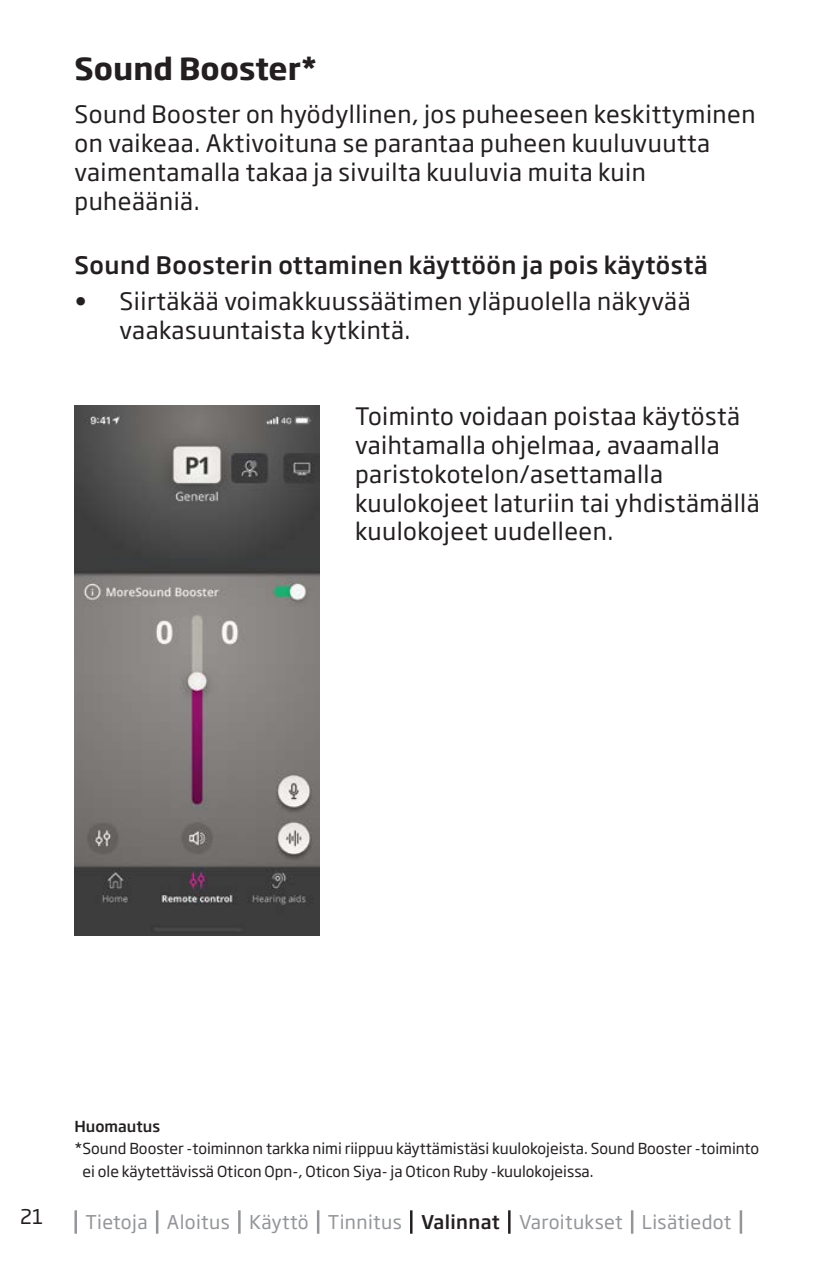
<style>
.page{position:relative;width:837px;height:1262px;background:#fff}
.page>*{position:absolute;margin:0;border:0;box-sizing:border-box;transform-origin:0 0}
.t1{font:700 30px "Soho Gothic Pro";color:#231f20}
.t2{font:23.75px/28.8px "Soho Gothic Pro";letter-spacing:.02em;color:#231f20}
.t3{font:500 23.75px "Soho Gothic Pro";letter-spacing:.02em;color:#231f20}
.t4{font:20px "Soho Gothic Pro";color:#231f20}
.t5{font:18.75px "Soho Gothic Pro";letter-spacing:.02em;color:#939598}
.t6{font:15px/22.5px "Soho Gothic Pro";color:#231f20}
.t7{font:500 15px "Soho Gothic Pro";color:#231f20}
.s1{font-weight:500;color:#231f20}
</style>
<div class="page">
<img style="left:74px;top:405px;width:245px;height:530px">
<hr style="left:74px;top:1210px;width:3px;height:23px;background:#939598">
<hr style="left:156px;top:1210px;width:2px;height:23px;background:#939598">
<hr style="left:238px;top:1210px;width:2px;height:23px;background:#939598">
<hr style="left:317px;top:1210px;width:2px;height:23px;background:#939598">
<hr style="left:410px;top:1210px;width:2px;height:23px;background:#231f20">
<hr style="left:508px;top:1210px;width:2px;height:23px;background:#231f20">
<hr style="left:630px;top:1210px;width:3px;height:23px;background:#939598">
<hr style="left:739px;top:1210px;width:2px;height:23px;background:#939598">
<p class="t1" style="left:74px;top:45px;width:244px">Sound Booster*</p>
<p class="t2" style="left:74px;top:99px;width:682px">Sound Booster on hyödyllinen, jos puheeseen keskittyminen on vaikeaa. Aktivoituna se parantaa puheen kuuluvuutta vaimentamalla takaa ja sivuilta kuuluvia muita kuin puheääniä.</p>
<p class="t3" style="left:74px;top:247px;width:634px">Sound Boosterin ottaminen käyttöön ja pois käytöstä</p>
<p class="t2" style="left:119px;top:286px;width:572px;text-indent:-45px">• Siirtäkää voimakkuussäätimen yläpuolella näkyvää vaakasuuntaista kytkintä.</p>
<p class="t2" style="left:355px;top:401px;width:406px">Toiminto voidaan poistaa käytöstä vaihtamalla ohjelmaa, avaamalla paristokotelon/asettamalla kuulokojeet laturiin tai yhdistämällä kuulokojeet uudelleen.</p>
<p class="t7" style="left:74px;top:1114px;width:87px">Huomautus</p>
<p class="t6" style="left:82px;top:1136px;width:677px;text-indent:-8px">*Sound Booster -toiminnon tarkka nimi riippuu käyttämistäsi kuulokojeista. Sound Booster -toiminto ei ole käytettävissä Oticon Opn-, Oticon Siya- ja Oticon Ruby -kuulokojeissa.</p>
<p class="t4" style="left:20px;top:1201px;width:24px">21</p>
<p class="t5" style="left:85px;top:1207px;width:647px">Tietoja Aloitus Käyttö Tinnitus <span class="s1">Valinnat</span> Varoitukset Lisätiedot</p>
</div>
